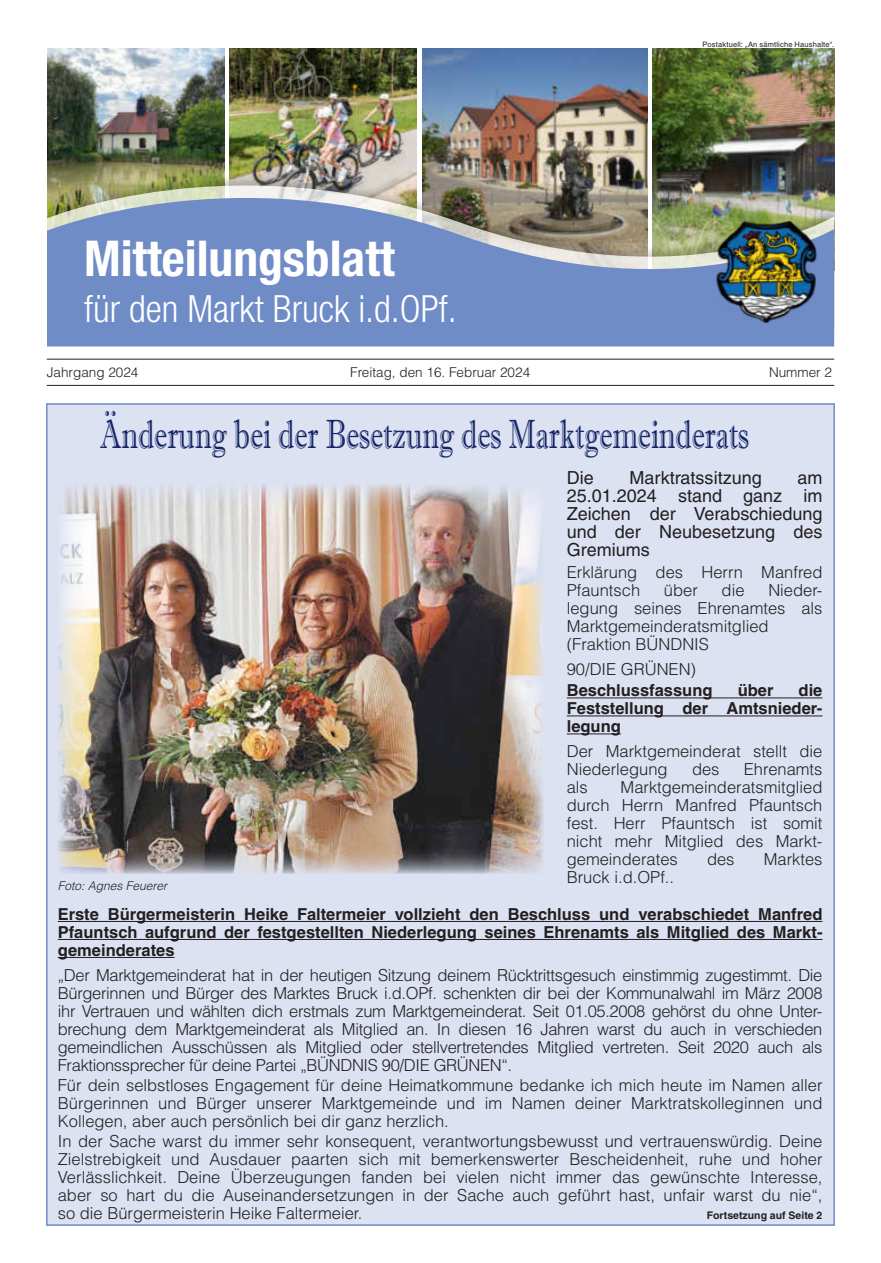
<style>
.page{position:relative;width:881px;height:1263px;background:#fff}
.page>*{position:absolute;margin:0;border:0;box-sizing:border-box;transform-origin:0 0}
.t1{font:700 condensed 49.5px "Helvetica Neue LT";color:#fff}
.t2{font:40.8px "Imprint MT Shadow";color:#142667;scale:.71 1}
.t3{font:300 condensed 37.5px "Helvetica Neue LT";color:#fff}
.t4{font:18px/18px "Helvetica LT";color:#231f20;text-align:justify}
.t5{font:300 16.5px/18px "Helvetica LT";color:#231f20;text-align:justify}
.t6{font:700 16.5px/18px "Helvetica LT";color:#231f20;text-align:justify}
.t7{font:300 13.5px "Helvetica LT";color:#231f20}
.t8{font:italic 300 12px "Helvetica LT";color:#231f20}
.t9{font:700 10.5px "Helvetica LT";color:#231f20}
.t10{font:7.5px "Helvetica LT";letter-spacing:.02em;color:#231f20}
</style>
<div class="page">
<hr style="left:47px;top:359px;width:786px;height:1px;background:#231f20">
<hr style="left:47px;top:385px;width:786px;height:1px;background:#231f20">
<img style="left:230px;top:49px;width:186px;height:105px">
<img style="left:652px;top:49px;width:181px;height:105px">
<img style="left:47px;top:49px;width:177px;height:105px">
<img style="left:422px;top:49px;width:224px;height:105px">
<img style="left:47px;top:154px;width:786px;height:192px">
<img style="left:715px;top:221px;width:101px;height:102px">
<div style="left:46px;top:403px;width:788px;height:823px;background:#dce2f2;border:2px solid #708cc7"></div>
<hr style="left:566px;top:697px;width:256px;height:1px;background:#231f20">
<hr style="left:566px;top:715px;width:256px;height:1px;background:#231f20">
<hr style="left:566px;top:733px;width:54px;height:1px;background:#231f20">
<hr style="left:58px;top:921px;width:764px;height:1px;background:#231f20">
<hr style="left:58px;top:939px;width:764px;height:1px;background:#231f20">
<hr style="left:58px;top:957px;width:116px;height:1px;background:#231f20">
<img style="left:58px;top:484px;width:485px;height:390px">
<h1 class="t1" style="left:84px;top:229px;width:312px">Mitteilungsblatt</h1>
<h3 class="t3" style="left:84px;top:287px;width:374px">für den Markt Bruck i.d.OPf.</h3>
<p class="t10" style="left:702px;top:40px;width:133px">Postaktuell: „An sämtliche Haushalte“.</p>
<p class="t7" style="left:47px;top:363px;width:93px">Jahrgang 2024</p>
<p class="t7" style="left:350px;top:363px;width:181px">Freitag, den 16. Februar 2024</p>
<p class="t7" style="left:768px;top:363px;width:65px">Nummer 2</p>
<h2 class="t2" style="left:100px;top:410px;width:915px">Änderung bei der Besetzung des Marktgemeinderats</h2>
<p class="t4" style="left:566px;top:468px;width:28px">Die</p>
<p class="t4" style="left:629px;top:468px;width:134px">Marktratssitzung</p>
<p class="t4" style="left:566px;top:468px;width:257px;text-indent:230px">am 25.01.2024 stand ganz im Zeichen der Verabschiedung und der Neubesetzung des Gremiums</p>
<p class="t5" style="left:566px;top:563px;width:257px">Erklärung des Herrn Manfred<br>Pfauntsch</p>
<p class="t5" style="left:566px;top:581px;width:257px;text-align:left;text-indent:201px">Nieder&shy;legung seines Ehrenamtes als<br>Marktgemeinderatsmitglied (Fraktion BÜNDNIS</p>
<p class="t5" style="left:566px;top:659px;width:131px">90/DIE GRÜNEN)</p>
<p class="t6" style="left:566px;top:681px;width:147px">Beschlussfassung</p>
<p class="t6" style="left:737px;top:681px;width:37px">über</p>
<p class="t5" style="left:663px;top:581px;width:35px">über</p>
<p class="t5" style="left:721px;top:581px;width:24px">die</p>
<p class="t6" style="left:566px;top:681px;width:257px;text-indent:232px">die Feststellung der Amtsnieder&shy;legung</p>
<p class="t5" style="left:566px;top:742px;width:257px">Der Marktgemeinderat stellt die<br>Niederlegung</p>
<p class="t5" style="left:691px;top:760px;width:29px">des</p>
<p class="t5" style="left:743px;top:760px;width:80px">Ehrenamts</p>
<p class="t5" style="left:566px;top:778px;width:257px;text-indent:54px">Marktgemeinderatsmitglied durch Herrn Manfred Pfauntsch fest. Herr Pfauntsch ist somit nicht mehr Mitglied des Markt&shy;gemeinderates</p>
<p class="t5" style="left:566px;top:778px;width:23px">als</p>
<p class="t5" style="left:706px;top:850px;width:29px">des</p>
<p class="t5" style="left:763px;top:850px;width:60px">Marktes</p>
<p class="t5" style="left:566px;top:868px;width:109px">Bruck i.d.OPf..</p>
<p class="t6" style="left:58px;top:905px;width:765px">Erste Bürgermeisterin Heike Faltermeier vollzieht den Beschluss und verabschiedet Manfred Pfauntsch aufgrund der festgestellten Niederlegung seines Ehrenamts als Mitglied des Markt&shy;gemeinderates</p>
<p class="t5" style="left:58px;top:965px;width:765px">„Der Marktgemeinderat hat in der heutigen Sitzung deinem Rücktrittsgesuch einstimmig zugestimmt. Die Bürgerinnen und Bürger des Marktes Bruck i.d.OPf. schenkten dir bei der Kommunalwahl im März 2008 ihr Vertrauen und wählten dich erstmals zum Marktgemeinderat. Seit 01.05.2008 gehörst du ohne Unter&shy;brechung dem Marktgemeinderat als Mitglied an. In diesen 16 Jahren warst du auch in verschieden gemeindlichen Ausschüssen als Mitglied oder stellvertretendes Mitglied vertreten. Seit 2020 auch als Fraktionssprecher für deine Partei „BÜNDNIS 90/DIE GRÜNEN“.</p>
<p class="t5" style="left:58px;top:1076px;width:765px">Für dein selbstloses Engagement für deine Heimatkommune bedanke ich mich heute im Namen aller Bürgerinnen und Bürger unserer Marktgemeinde und im Namen deiner Marktratskolleginnen und Kollegen, aber auch persönlich bei dir ganz herzlich.</p>
<p class="t5" style="left:58px;top:1132px;width:765px">In der Sache warst du immer sehr konsequent, verantwortungsbewusst und vertrauenswürdig. Deine Zielstrebigkeit und Ausdauer paarten sich mit bemerkenswerter Bescheidenheit, ruhe und hoher Verlässlichkeit. Deine Überzeugungen fanden bei vielen nicht immer das gewünschte Interesse, aber so hart du die Auseinandersetzungen in der Sache auch geführt hast, unfair warst du nie“, so die Bürgermeisterin Heike Faltermeier.</p>
<p class="t8" style="left:58px;top:878px;width:111px">Foto: Agnes Feuerer</p>
<p class="t9" style="left:706px;top:1209px;width:117px">Fortsetzung auf Seite 2</p>
</div>
